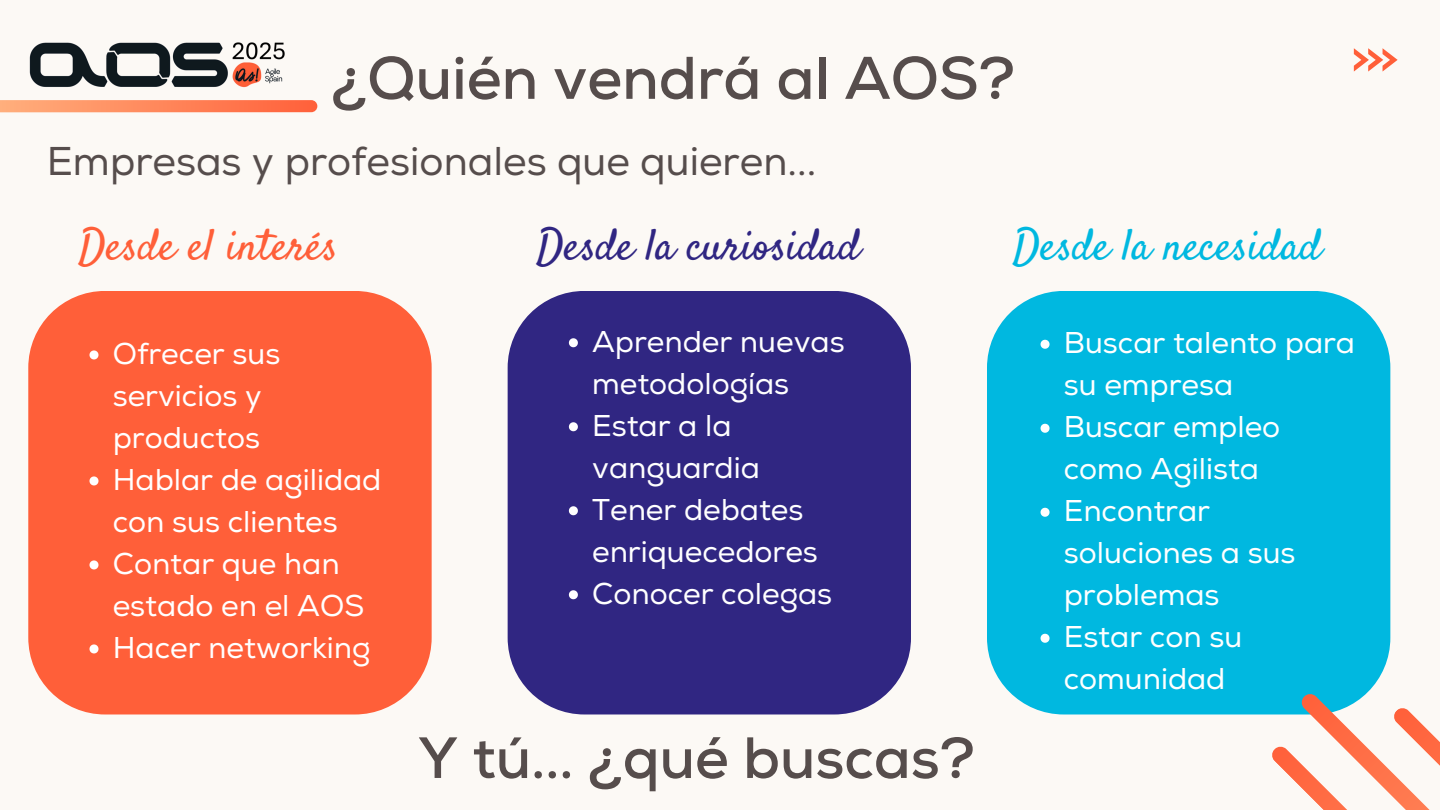
<style>
.page{position:relative;width:1440px;height:810px;background:#fcf9f5}
.page>*{position:absolute;margin:0;border:0;box-sizing:border-box;transform-origin:0 0}
.t1{font:700 60px "Nexa";color:#564d4c}
.t2{font:700 58px "Nexa";color:#564d4c}
.t3{font:44px "Satisfy";color:#302682}
.t4{font:44px "Satisfy";color:#00b8e0}
.t5{font:44px "Satisfy";color:#ff5f39}
.t6{font:40.1px "Nexa";color:#564d4c}
.t7{font:30px/42px "Nexa";color:#fff}
</style>
<div class="page">
<div style="left:28px;top:291px;width:404px;height:423px;background:#ff5f39;border-radius:77px"></div>
<div style="left:987px;top:291px;width:403px;height:423px;background:#00b8e0;border-radius:77px"></div>
<div style="left:508px;top:291px;width:403px;height:423px;background:#302682;border-radius:77px"></div>
<svg style="left:1354px;top:48px;width:44px;height:23px"></svg>
<svg style="left:0;top:100px;width:317px;height:12px;background:#fe895d"></svg>
<svg style="left:569px;top:338px;width:9px;height:9px"></svg>
<svg style="left:569px;top:422px;width:9px;height:9px"></svg>
<svg style="left:569px;top:506px;width:9px;height:9px"></svg>
<svg style="left:569px;top:590px;width:9px;height:9px"></svg>
<svg style="left:89px;top:350px;width:9px;height:9px"></svg>
<svg style="left:89px;top:476px;width:9px;height:9px"></svg>
<svg style="left:89px;top:560px;width:9px;height:9px"></svg>
<svg style="left:89px;top:644px;width:9px;height:9px"></svg>
<svg style="left:1041px;top:340px;width:9px;height:9px"></svg>
<svg style="left:1041px;top:424px;width:9px;height:9px"></svg>
<svg style="left:1041px;top:508px;width:9px;height:9px"></svg>
<svg style="left:1041px;top:634px;width:9px;height:9px"></svg>
<img style="left:29px;top:42px;width:256px;height:46px">
<svg style="left:1269px;top:690px;width:171px;height:120px"></svg>
<h2 class="t1" style="left:331px;top:43px;width:685px">¿Quién vendrá al AOS?</h2>
<h2 class="t6" style="left:47px;top:137px;width:771px">Empresas y profesionales que quieren...</h2>
<p class="t5" style="left:78px;top:218px;width:261px">Desde el interés</p>
<h2 class="t7" style="left:113px;top:334px;width:169px">Ofrecer sus servicios y productos</h2>
<h2 class="t7" style="left:113px;top:460px;width:270px">Hablar de agilidad con sus clientes</h2>
<p class="t7" style="left:113px;top:544px;width:253px">Contar que han estado en el AOS</p>
<p class="t7" style="left:113px;top:628px;width:259px">Hacer networking</p>
<p class="t3" style="left:536px;top:218px;width:325px">Desde la curiosidad</p>
<p class="t4" style="left:1013px;top:218px;width:311px">Desde la necesidad</p>
<p class="t7" style="left:592px;top:321px;width:254px">Aprender nuevas metodologías</p>
<p class="t7" style="left:592px;top:405px;width:169px">Estar a la vanguardia</p>
<h1 class="t7" style="left:592px;top:489px;width:227px">Tener debates enriquecedores</h1>
<p class="t7" style="left:592px;top:573px;width:242px">Conocer colegas</p>
<p class="t2" style="left:418px;top:724px;width:558px">Y tú... ¿qué buscas?</p>
<p class="t7" style="left:1064px;top:323px;width:293px">Buscar talento para su empresa</p>
<p class="t7" style="left:1064px;top:407px;width:218px">Buscar empleo como Agilista</p>
<p class="t7" style="left:1064px;top:491px;width:233px">Encontrar soluciones a sus problemas</p>
<p class="t7" style="left:1064px;top:617px;width:180px">Estar con su comunidad</p>
</div>
